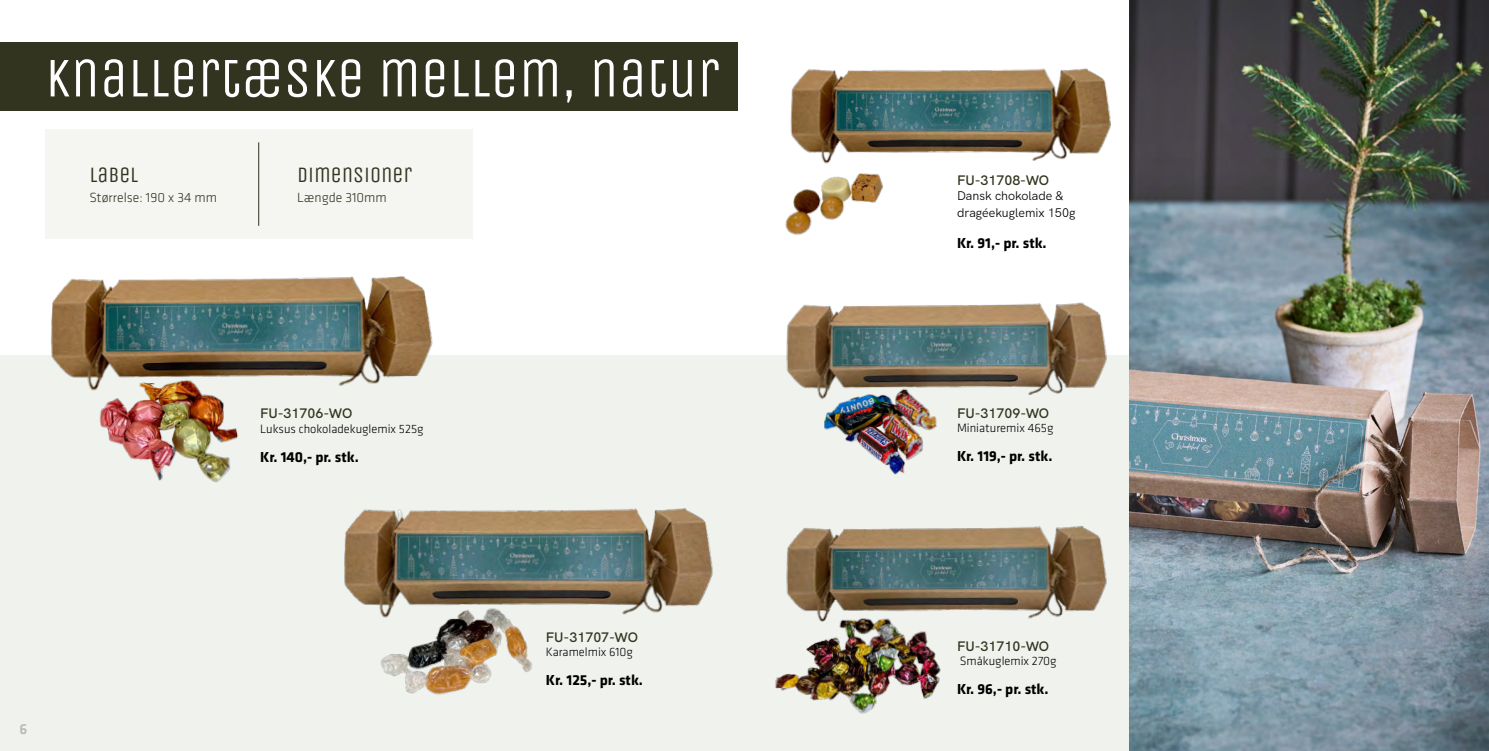
<style>
.page{position:relative;width:1489px;height:751px;background:#fff}
.page>*{position:absolute;margin:0;border:0;box-sizing:border-box;transform-origin:0 0}
.t1{font:56px "Unica One";color:#fff}
.t2{font:21.75px "Unica One";color:#32341f}
.t3{font:700 15px "Klavika Basic";color:#000}
.t4{font:500 15px "Klavika Basic";color:#bcb7b8}
.t5{font:600 13.75px "HK Grotesk";color:#32341f}
.t6{font:300 13.75px "Klavika Basic";color:#32341f}
.t7{font:300 12.5px "Klavika Basic";color:#000}
.t8{font:12.5px/17px "HK Grotesk";color:#000}
</style>
<div class="page">
<div style="left:0;top:355px;width:1488px;height:395px;background:#f0f2ed"></div>
<div style="left:0;top:42px;width:737px;height:68px;background:#32341f"></div>
<img style="left:344px;top:508px;width:369px;height:187px">
<img style="left:51px;top:276px;width:382px;height:207px">
<img style="left:785px;top:68px;width:325px;height:167px">
<img style="left:786px;top:302px;width:321px;height:173px">
<img style="left:775px;top:526px;width:332px;height:188px">
<img style="left:1129px;top:0;width:359px;height:750px">
<div style="left:45px;top:129px;width:427px;height:109px;background:#f5f5f2"></div>
<hr style="left:258px;top:142px;width:1px;height:84px;background:#32341f">
<h1 class="t1" style="left:45px;top:38px;width:676px">KNALLERTÆSKE MELLEM, NATUR</h1>
<h2 class="t2" style="left:89px;top:159px;width:51px">LABEL</h2>
<p class="t6" style="left:89px;top:189px;width:129px">Størrelse: 190 x 34 mm</p>
<h2 class="t2" style="left:297px;top:159px;width:116px">DIMENSIONER</h2>
<p class="t6" style="left:297px;top:189px;width:91px">Længde 310mm</p>
<p class="t4" style="left:19px;top:718px;width:9px">6</p>
<p class="t5" style="left:260px;top:402px;width:94px">FU-31706-WO</p>
<p class="t7" style="left:260px;top:421px;width:165px">Luksus chokoladekuglemix 525g</p>
<p class="t3" style="left:260px;top:446px;width:100px">Kr. 140,- pr. stk.</p>
<p class="t5" style="left:546px;top:625px;width:94px">FU-31707-WO</p>
<p class="t7" style="left:546px;top:644px;width:89px">Karamelmix 610g</p>
<p class="t3" style="left:546px;top:669px;width:99px">Kr. 125,- pr. stk.</p>
<p class="t5" style="left:956px;top:169px;width:94px">FU-31708-WO</p>
<p class="t8" style="left:956px;top:186px;width:120px">Dansk chokolade &amp; dragéekuglemix 150g</p>
<p class="t3" style="left:956px;top:232px;width:91px">Kr. 91,- pr. stk.</p>
<p class="t5" style="left:956px;top:402px;width:94px">FU-31709-WO</p>
<p class="t7" style="left:956px;top:420px;width:98px">Miniaturemix 465g</p>
<p class="t3" style="left:956px;top:444px;width:97px">Kr. 119,- pr. stk.</p>
<p class="t5" style="left:956px;top:634px;width:94px">FU-31710-WO</p>
<p class="t7" style="left:959px;top:653px;width:98px">Småkuglemix 270g</p>
<p class="t3" style="left:956px;top:677px;width:93px">Kr. 96,- pr. stk.</p>
</div>
